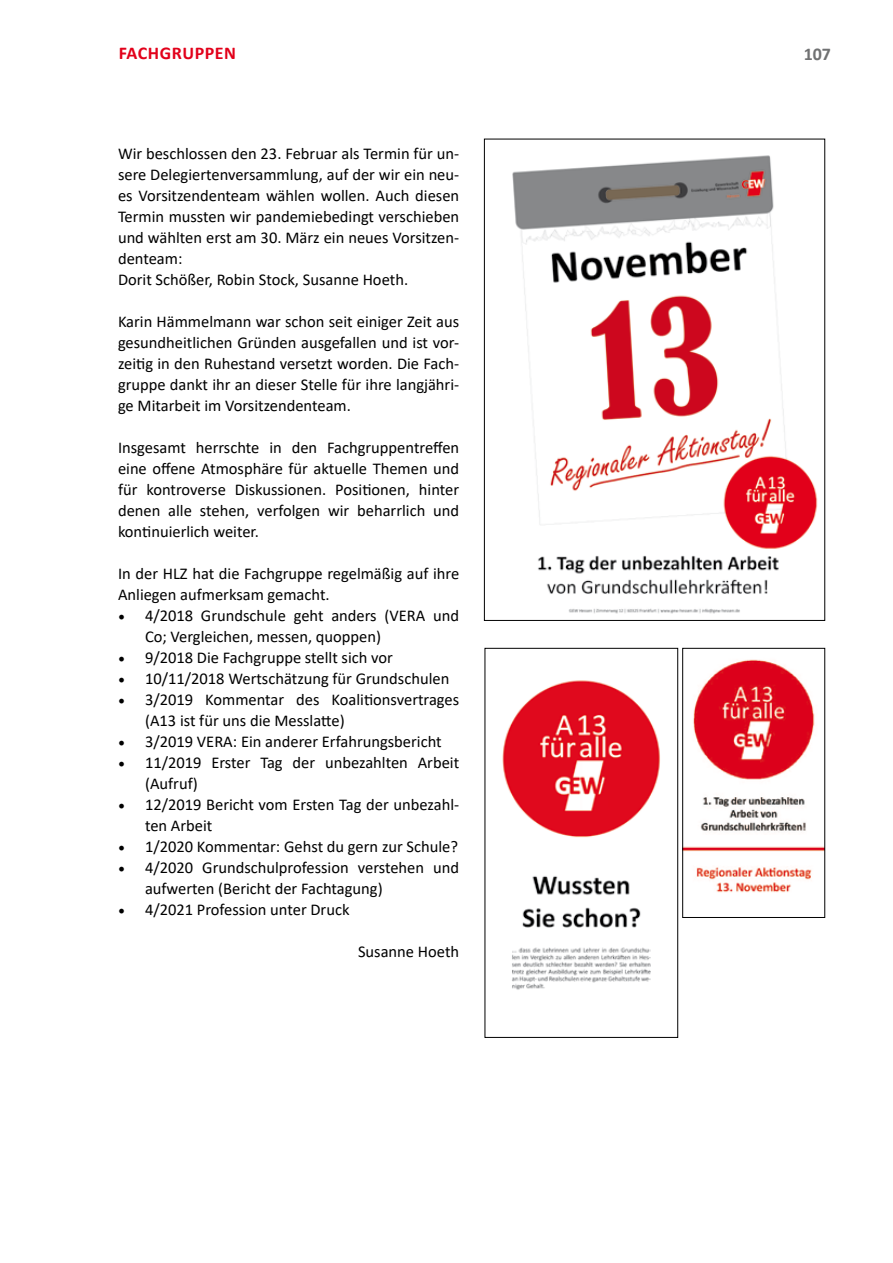
<style>
.page{position:relative;width:893px;height:1263px;background:#fff}
.page>*{position:absolute;margin:0;border:0;box-sizing:border-box;transform-origin:0 0}
.t1{font:700 18px "Calibri";letter-spacing:.03em;color:#e2001a}
.t2{font:700 18px "Calibri";color:#707172}
.t3{font:16.5px/21px "Calibri";color:#000}
.s1{font-family:"Minion Pro";font-size:18px}
</style>
<div class="page">
<img style="left:684px;top:659px;width:139px;height:234px">
<div style="left:682px;top:648px;width:143px;height:270px;border:1px solid #000"></div>
<img style="left:502px;top:680px;width:158px;height:310px">
<div style="left:485px;top:648px;width:193px;height:389px;border:1px solid #000"></div>
<img style="left:512px;top:155px;width:306px;height:459px">
<p class="t1" style="left:119px;top:40px;width:119px">FACHGRUPPEN</p>
<p class="t3" style="left:118px;top:143px;width:343px">Wir beschlossen den 23. Februar als Termin für un&shy;sere Delegiertenversammlung, auf der wir ein neu&shy;es Vorsitzendenteam wählen wollen. Auch diesen Termin mussten wir pandemiebedingt verschieben und wählten erst am 30. März ein neues Vorsitzen&shy;denteam:<br>Dorit Schößer, Robin Stock, Susanne Hoeth.</p>
<p class="t3" style="left:118px;top:311px;width:343px;text-align:justify">Karin Hämmelmann war schon seit einiger Zeit aus gesundheitlichen Gründen ausgefallen und ist vor&shy;zeitig in den Ruhestand versetzt worden. Die Fach&shy;gruppe dankt ihr an dieser Stelle für ihre langjähri&shy;ge Mitarbeit im Vorsitzendenteam.</p>
<p class="t3" style="left:118px;top:437px;width:343px;text-align:justify">Insgesamt herrschte in den Fachgruppentreffen eine offene Atmosphäre für aktuelle Themen und für kontroverse Diskussionen. Positionen, hinter denen alle stehen, verfolgen wir beharrlich und kontinuierlich weiter.</p>
<p class="t3" style="left:118px;top:563px;width:343px">In der HLZ hat die Fachgruppe regelmäßig auf ihre<br>Anliegen aufmerksam gemacht.</p>
<p class="t3" style="left:145px;top:605px;width:316px;text-indent:-27px"><span class="s1">•</span> 4/2018 Grundschule geht anders (VERA und<br>Co; Vergleichen, messen, quoppen)</p>
<p class="t3" style="left:118px;top:647px;width:276px"><span class="s1">•</span> 9/2018 Die Fachgruppe stellt sich vor</p>
<p class="t3" style="left:118px;top:668px;width:333px"><span class="s1">•</span> 10/11/2018 Wertschätzung für Grundschulen</p>
<p class="t3" style="left:145px;top:689px;width:316px;text-indent:-27px"><span class="s1">•</span> 3/2019 Kommentar des Koalitionsvertrages (A13 ist für uns die Messlatte)</p>
<p class="t3" style="left:118px;top:731px;width:325px"><span class="s1">•</span> 3/2019 VERA: Ein anderer Erfahrungsbericht</p>
<p class="t3" style="left:145px;top:752px;width:316px;text-indent:-27px"><span class="s1">•</span> 11/2019 Erster Tag der unbezahlten Arbeit (Aufruf)</p>
<p class="t3" style="left:145px;top:794px;width:316px;text-indent:-27px"><span class="s1">•</span> 12/2019 Bericht vom Ersten Tag der unbezahl&shy;ten Arbeit</p>
<p class="t3" style="left:118px;top:836px;width:342px"><span class="s1">•</span> 1/2020 Kommentar: Gehst du gern zur Schule?</p>
<p class="t3" style="left:145px;top:857px;width:316px;text-indent:-27px"><span class="s1">•</span> 4/2020 Grundschulprofession verstehen und aufwerten (Bericht der Fachtagung)</p>
<p class="t3" style="left:118px;top:899px;width:233px"><span class="s1">•</span> 4/2021 Profession unter Druck</p>
<p class="t3" style="left:358px;top:941px;width:103px">Susanne Hoeth</p>
<p class="t2" style="left:804px;top:42px;width:29px">107</p>
</div>
